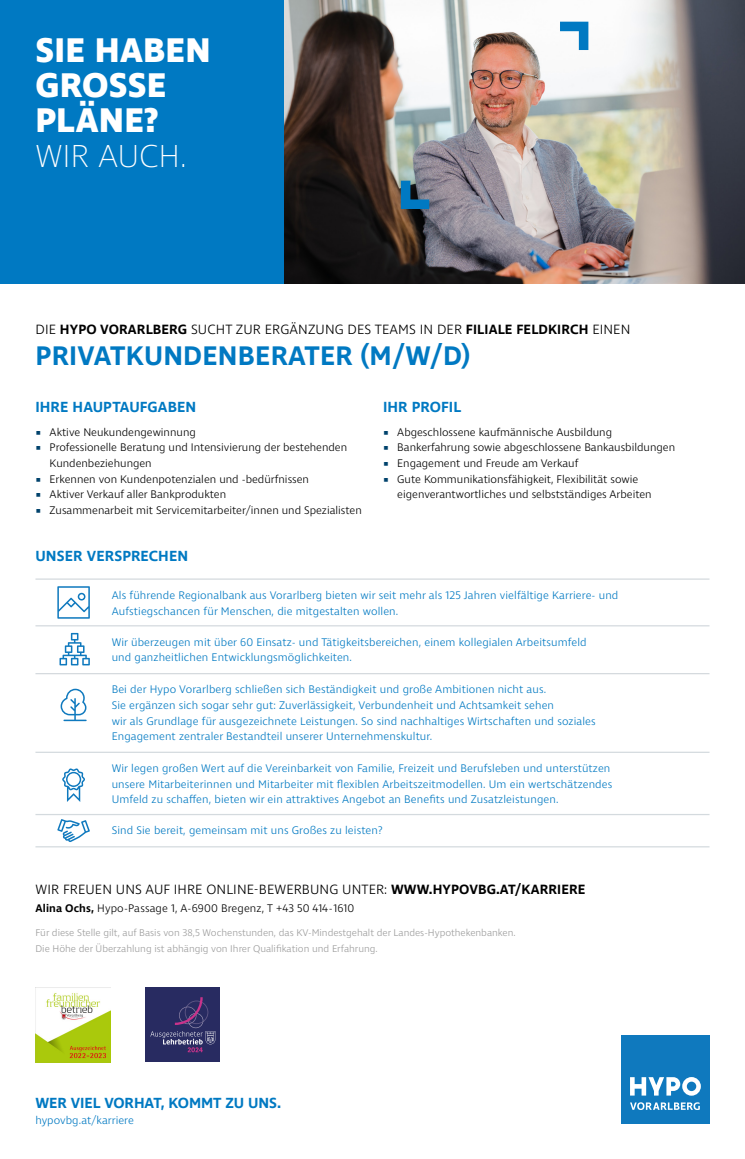
<style>
.page{position:relative;width:745px;height:1159px;background:#fff}
.page>*{position:absolute;margin:0;border:0;box-sizing:border-box;transform-origin:0 0}
.t1{font:700 35px/35px "Ingra";letter-spacing:.005em;color:#fff}
.t2{font:200 32.5px "Ingra";letter-spacing:-.005em;color:#fff}
.t3{font:600 27.5px "Ingra";letter-spacing:.01em;color:#0079c2}
.t4{font:600 15px "Ingra";letter-spacing:.005em;color:#0079c2}
.t5{font:300 13.75px "Ingra";letter-spacing:.01em;color:#000}
.t6{font:300 11.25px/15.6px "Ingra";letter-spacing:.01em;color:#0079c2}
.t7{font:300 11.25px/15.6px "Ingra";color:#000}
.t8{font:300 10px/15.6px "Ingra";color:#9c9c9c}
.s1{font-weight:600}
.s2{font-size:9.38px;color:#00426c}
</style>
<div class="page">
<img style="left:283px;top:0;width:461px;height:283px">
<svg style="left:559px;top:22px;width:29px;height:28px"></svg>
<svg style="left:400px;top:181px;width:29px;height:28px"></svg>
<div style="left:0;top:0;width:283px;height:283px;background:#0079c2"></div>
<div style="left:620px;top:1035px;width:89px;height:88px;background:#0f79be"></div>
<svg style="left:630px;top:1102px;width:69px;height:8px"></svg>
<svg style="left:630px;top:1077px;width:70px;height:18px"></svg>
<svg style="left:57px;top:819px;width:33px;height:23px"></svg>
<svg style="left:62px;top:768px;width:23px;height:34px"></svg>
<svg style="left:61px;top:689px;width:26px;height:32px"></svg>
<svg style="left:59px;top:633px;width:31px;height:32px"></svg>
<svg style="left:57px;top:586px;width:33px;height:33px"></svg>
<hr style="left:35px;top:751px;width:674px;height:2px;background:#d4dade">
<hr style="left:35px;top:846px;width:674px;height:1px;background:#d4dade">
<hr style="left:35px;top:814px;width:674px;height:1px;background:#d4dade">
<hr style="left:35px;top:673px;width:674px;height:1px;background:#d4dade">
<hr style="left:35px;top:625px;width:674px;height:1px;background:#d4dade">
<hr style="left:35px;top:578px;width:674px;height:2px;background:#d4dade">
<img style="left:35px;top:987px;width:75px;height:75px">
<div style="left:146px;top:987px;width:74px;height:75px;background:#282b61"></div>
<svg style="left:150px;top:997px;width:65px;height:55px"></svg>
<h1 class="t1" style="left:35px;top:34px;width:177px">SIE HABEN<br>GROSSE<br>PLÄNE?</h1>
<h2 class="t2" style="left:35px;top:136px;width:153px">WIR AUCH.</h2>
<p class="t5" style="left:36px;top:321px;width:596px">DIE <span class="s1">HYPO VORARLBERG</span> SUCHT ZUR ERGÄNZUNG DES TEAMS IN DER <span class="s1">FILIALE FELDKIRCH</span> EINEN</p>
<h3 class="t3" style="left:36px;top:339px;width:436px">PRIVATKUNDENBERATER (M/W/D)</h3>
<h3 class="t4" style="left:35px;top:398px;width:162px">IHRE HAUPTAUFGABEN</h3>
<p class="t7" style="left:35px;top:425px;width:162px"><span class="s2">▪</span> Aktive Neukundengewinnung</p>
<p class="t7" style="left:50px;top:440px;width:299px;text-indent:-14px"><span class="s2">▪</span> Professionelle Beratung und Intensivierung der bestehenden<br>Kundenbeziehungen</p>
<p class="t7" style="left:35px;top:471px;width:275px"><span class="s2">▪</span> Erkennen von Kundenpotenzialen und -bedürfnissen</p>
<p class="t7" style="left:35px;top:487px;width:192px"><span class="s2">▪</span> Aktiver Verkauf aller Bankprodukten</p>
<p class="t7" style="left:35px;top:503px;width:328px"><span class="s2">▪</span> Zusammenarbeit mit Servicemitarbeiter/innen und Spezialisten</p>
<h3 class="t4" style="left:383px;top:398px;width:79px">IHR PROFIL</h3>
<p class="t7" style="left:383px;top:425px;width:230px"><span class="s2">▪</span> Abgeschlossene kaufmännische Ausbildung</p>
<p class="t7" style="left:383px;top:440px;width:293px"><span class="s2">▪</span> Bankerfahrung sowie abgeschlossene Bankausbildungen</p>
<p class="t7" style="left:383px;top:456px;width:197px"><span class="s2">▪</span> Engagement und Freude am Verkauf</p>
<p class="t7" style="left:397px;top:471px;width:256px;text-indent:-14px"><span class="s2">▪</span> Gute Kommunikationsfähigkeit, Flexibilität sowie eigenverantwortliches und selbstständiges Arbeiten</p>
<h3 class="t4" style="left:35px;top:546px;width:154px">UNSER VERSPRECHEN</h3>
<p class="t6" style="left:112px;top:588px;width:508px">Als führende Regionalbank aus Vorarlberg bieten wir seit mehr als 125 Jahren vielfältige Karriere- und<br>Aufstiegschancen für Menschen, die mitgestalten wollen.</p>
<p class="t6" style="left:112px;top:634px;width:476px">Wir überzeugen mit über 60 Einsatz- und Tätigkeitsbereichen, einem kollegialen Arbeitsumfeld und ganzheitlichen Entwicklungsmöglichkeiten.</p>
<p class="t6" style="left:112px;top:682px;width:485px">Bei der Hypo Vorarlberg schließen sich Beständigkeit und große Ambitionen nicht aus.<br>Sie ergänzen sich sogar sehr gut: Zuverlässigkeit, Verbundenheit und Achtsamkeit sehen<br>wir als Grundlage für ausgezeichnete Leistungen. So sind nachhaltiges Wirtschaften und soziales Engagement zentraler Bestandteil unserer Unternehmenskultur.</p>
<p class="t6" style="left:112px;top:761px;width:501px">Wir legen großen Wert auf die Vereinbarkeit von Familie, Freizeit und Berufsleben und unterstützen unsere Mitarbeiterinnen und Mitarbeiter mit flexiblen Arbeitszeitmodellen. Um ein wertschätzendes<br>Umfeld zu schaffen, bieten wir ein attraktives Angebot an Benefits und Zusatzleistungen.</p>
<p class="t6" style="left:112px;top:823px;width:272px">Sind Sie bereit, gemeinsam mit uns Großes zu leisten?</p>
<p class="t5" style="left:36px;top:880px;width:551px">WIR FREUEN UNS AUF IHRE ONLINE-BEWERBUNG UNTER: <span class="s1">WWW.HYPOVBG.AT/KARRIERE</span></p>
<p class="t7" style="left:35px;top:901px;width:320px"><span class="s1">Alina Ochs,</span> Hypo-Passage 1, A-6900 Bregenz, T +43 50 414-1610</p>
<p class="t8" style="left:35px;top:925px;width:481px">Für diese Stelle gilt, auf Basis von 38,5 Wochenstunden, das KV-Mindestgehalt der Landes-Hypothekenbanken.<br>Die Höhe der Überzahlung ist abhängig von Ihrer Qualifikation und Erfahrung.</p>
<h3 class="t4" style="left:35px;top:1093px;width:247px">WER VIEL VORHAT, KOMMT ZU UNS.</h3>
<p class="t6" style="left:35px;top:1112px;width:100px">hypovbg.at/karriere</p>
</div>
